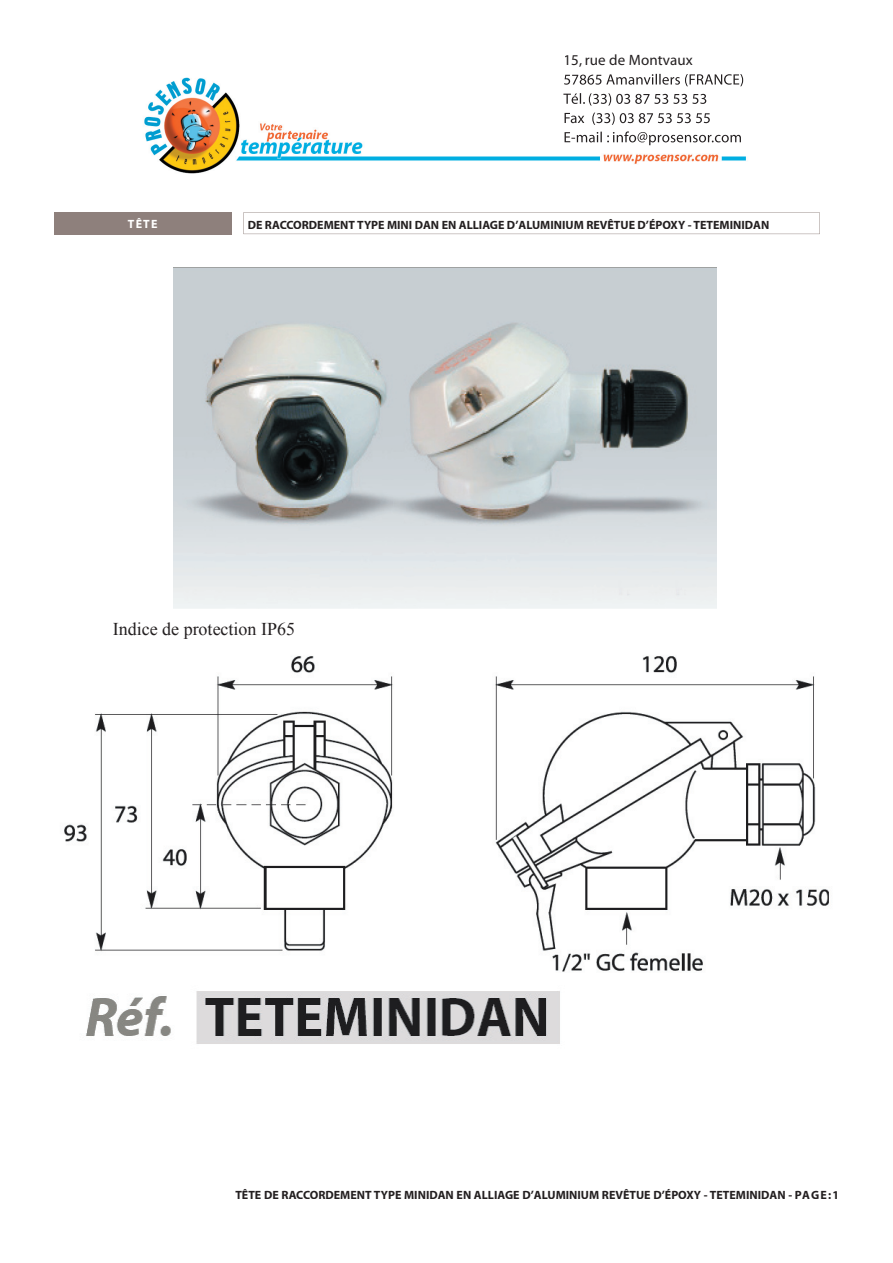
<style>
.page{position:relative;width:893px;height:1263px;background:#fff}
.page>*{position:absolute;margin:0;border:0;box-sizing:border-box;transform-origin:0 0}
.t1{font:18px "Times New Roman";color:#231f20}
.t2{font:15px "Myriad";letter-spacing:.01em;color:#231f20}
.t3{font:700 12px "Myriad";color:#231f20}
.t4{font:700 12px "Myriad";color:#fff}
</style>
<div class="page">
<img style="left:144px;top:73px;width:602px;height:101px">
<img style="left:564px;top:74px;width:179px;height:12px">
<img style="left:563px;top:93px;width:143px;height:13px">
<img style="left:565px;top:113px;width:145px;height:12px">
<img style="left:565px;top:131px;width:176px;height:14px">
<div style="left:54px;top:212px;width:177px;height:23px;background:#8e807c"></div>
<svg style="left:243px;top:212px;width:577px;height:22px"></svg>
<img style="left:174px;top:268px;width:543px;height:341px">
<img style="left:64px;top:656px;width:765px;height:316px">
<img style="left:85px;top:991px;width:475px;height:53px">
<p class="t2" style="left:563px;top:53px;width:131px">15, rue de Montvaux</p>
<p class="t4" style="left:128px;top:218px;width:31px">TÊTE</p>
<p class="t3" style="left:248px;top:219px;width:523px">DE RACCORDEMENT TYPE MINI DAN EN ALLIAGE D’ALUMINIUM REVÊTUE D’ÉPOXY - TETEMINIDAN</p>
<h1 class="t1" style="left:113px;top:617px;width:184px">Indice de protection IP65</h1>
<p class="t3" style="left:235px;top:1188px;width:605px">TÊTE DE RACCORDEMENT TYPE MINIDAN EN ALLIAGE D’ALUMINIUM REVÊTUE D’ÉPOXY - TETEMINIDAN - PAGE:1</p>
</div>
